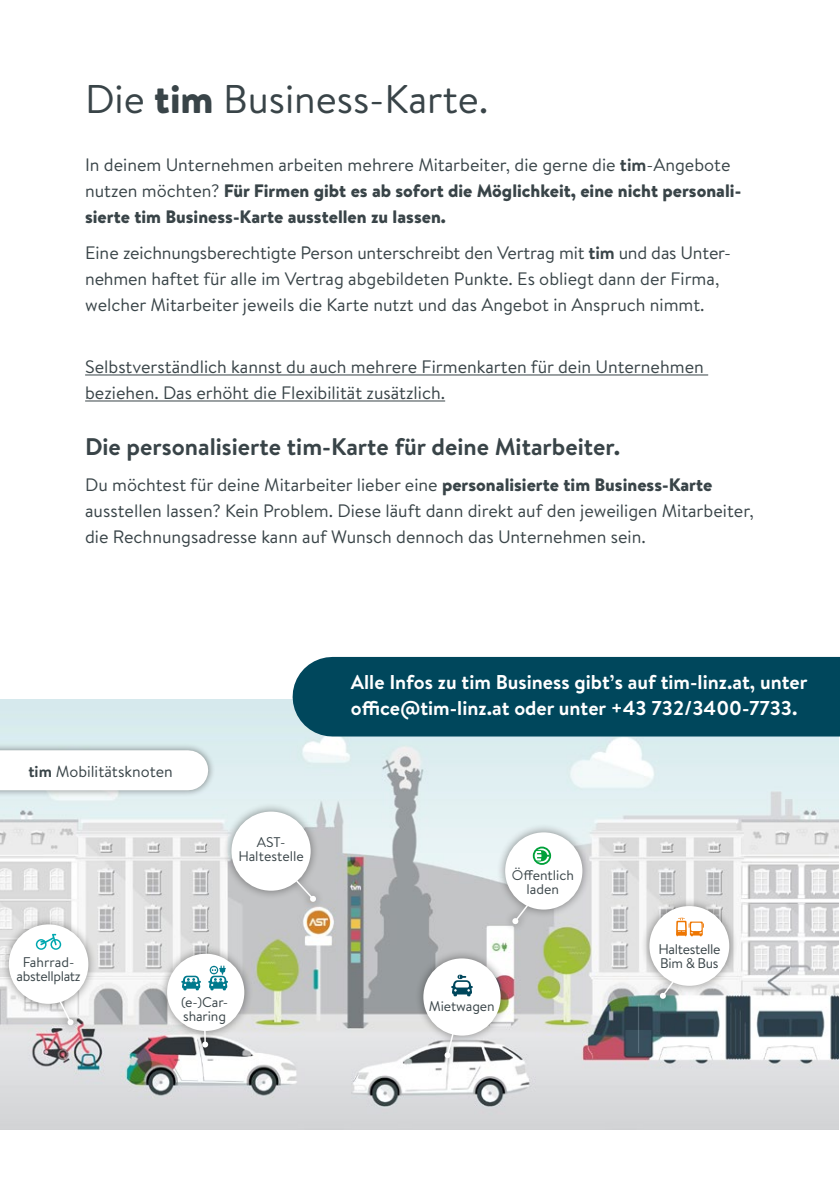
<style>
.page{position:relative;width:840px;height:1191px;background:#fff}
.page>*{position:absolute;margin:0;border:0;box-sizing:border-box;transform-origin:0 0}
.t1{font:40px "Brandon Text";color:#394448}
.t2{font:700 24px "Brandon Text";color:#394448}
.t3{font:700 20px/26px "Brandon Text";color:#fff}
.t4{font:18px/26px "Brandon Text";color:#394448}
.t5{font:900 18px/26px "Brandon Text";color:#394448}
.t6{font:16px "Brandon Text";color:#394448}
.t7{font:14px/14px "Brandon Text";letter-spacing:-.01em;color:#394448;text-align:center}
.s1{font-weight:900}
.s2{font-weight:400}
.s3{font-weight:700}
</style>
<div class="page">
<hr style="left:85px;top:374px;width:622px;height:1px;background:#394448">
<hr style="left:85px;top:400px;width:360px;height:1px;background:#394448">
<img style="left:0;top:699px;width:837px;height:430px">
<div style="left:0;top:743px;width:215px;height:54px;background:#1d1d1b;opacity:.5"></div>
<div style="left:0;top:750px;width:188px;height:40px;background:#fff"></div>
<div style="left:640px;top:896px;width:98px;height:111px;background:#1d1d1b;opacity:.5"></div>
<div style="left:649px;top:906px;width:79px;height:79px;background:#fff;border-radius:50%"></div>
<svg style="left:659px;top:974px;width:19px;height:25px"></svg>
<div style="left:495px;top:823px;width:95px;height:110px;background:#1d1d1b;opacity:.5"></div>
<div style="left:505px;top:832px;width:77px;height:77px;background:#fff;border-radius:50%"></div>
<svg style="left:511px;top:900px;width:21px;height:24px"></svg>
<div style="left:0;top:915px;width:97px;height:118px;background:#1d1d1b;opacity:.5"></div>
<div style="left:9px;top:924px;width:79px;height:79px;background:#fff;border-radius:50%"></div>
<svg style="left:36px;top:934px;width:25px;height:15px"></svg>
<svg style="left:58px;top:998px;width:16px;height:27px"></svg>
<div style="left:414px;top:949px;width:95px;height:118px;background:#1d1d1b;opacity:.5"></div>
<div style="left:423px;top:958px;width:77px;height:77px;background:#fff;border-radius:50%"></div>
<svg style="left:451px;top:974px;width:21px;height:22px"></svg>
<svg style="left:445px;top:1031px;width:10px;height:26px"></svg>
<svg style="left:444px;top:1051px;width:6px;height:7px"></svg>
<div style="left:222px;top:802px;width:102px;height:108px;background:#1d1d1b;opacity:.5"></div>
<div style="left:231px;top:811px;width:79px;height:79px;background:#fff;border-radius:50%"></div>
<svg style="left:294px;top:879px;width:22px;height:23px"></svg>
<svg style="left:532px;top:846px;width:18px;height:19px"></svg>
<div style="left:158px;top:945px;width:95px;height:111px;background:#1d1d1b;opacity:.5"></div>
<div style="left:167px;top:953px;width:77px;height:78px;background:#fff;border-radius:50%"></div>
<svg style="left:208px;top:965px;width:20px;height:25px"></svg>
<svg style="left:181px;top:975px;width:20px;height:15px"></svg>
<hr style="left:204px;top:1020px;width:2px;height:24px;background:#fff">
<svg style="left:202px;top:1041px;width:6px;height:6px"></svg>
<svg style="left:676px;top:917px;width:27px;height:19px"></svg>
<div style="left:332px;top:657px;width:507px;height:79px;background:#00475c"></div>
<h2 class="t1" style="left:85px;top:72px;width:405px">Die <span class="s1">tim</span> Business-Karte.</h2>
<p class="t5" style="left:85px;top:151px;width:657px"><span class="s2">In deinem Unternehmen arbeiten mehrere Mitarbeiter, die gerne die</span> <span class="s3">tim</span><span class="s2">-Angebote nutzen möchten?</span> Für Firmen gibt es ab sofort die Möglichkeit, eine nicht personali&shy;sierte tim Business-Karte ausstellen zu lassen.</p>
<p class="t4" style="left:85px;top:239px;width:647px">Eine zeichnungsberechtigte Person unterschreibt den Vertrag mit <span class="s3">tim</span> und das Unter&shy;nehmen haftet für alle im Vertrag abgebildeten Punkte. Es obliegt dann der Firma, welcher Mitarbeiter jeweils die Karte nutzt und das Angebot in Anspruch nimmt.</p>
<p class="t4" style="left:85px;top:353px;width:620px">Selbstverständlich kannst du auch mehrere Firmenkarten für dein Unternehmen beziehen. Das erhöht die Flexibilität zusätzlich.</p>
<h3 class="t2" style="left:85px;top:430px;width:536px">Die personalisierte tim-Karte für deine Mitarbeiter.</h3>
<p class="t4" style="left:85px;top:471px;width:669px">Du möchtest für deine Mitarbeiter lieber eine <span class="s1">personalisierte tim Business-Karte </span>ausstellen lassen? Kein Problem. Diese läuft dann direkt auf den jeweiligen Mitarbeiter, die Rechnungsadresse kann auf Wunsch dennoch das Unternehmen sein.</p>
<p class="t6" style="left:28px;top:760px;width:146px"><span class="s3">tim</span> Mobilitätsknoten</p>
<p class="t3" style="left:351px;top:668px;width:458px">Alle Infos zu tim Business gibt’s auf tim-linz.at, unter office@tim-linz.at oder unter +43 732/3400-7733.</p>
<p class="t7" style="left:16px;top:954px;width:66px">Fahrrad&shy;abstellplatz</p>
<p class="t7" style="left:238px;top:834px;width:67px">AST-<br>Haltestelle</p>
<p class="t7" style="left:511px;top:867px;width:64px">Öffentlich laden</p>
<p class="t7" style="left:181px;top:994px;width:47px;text-align:left">(e-)Car&shy;sharing</p>
<p class="t7" style="left:428px;top:998px;width:67px">Mietwagen</p>
<p class="t7" style="left:658px;top:941px;width:63px;text-align:left">Haltestelle<br>Bim &amp; Bus</p>
</div>
